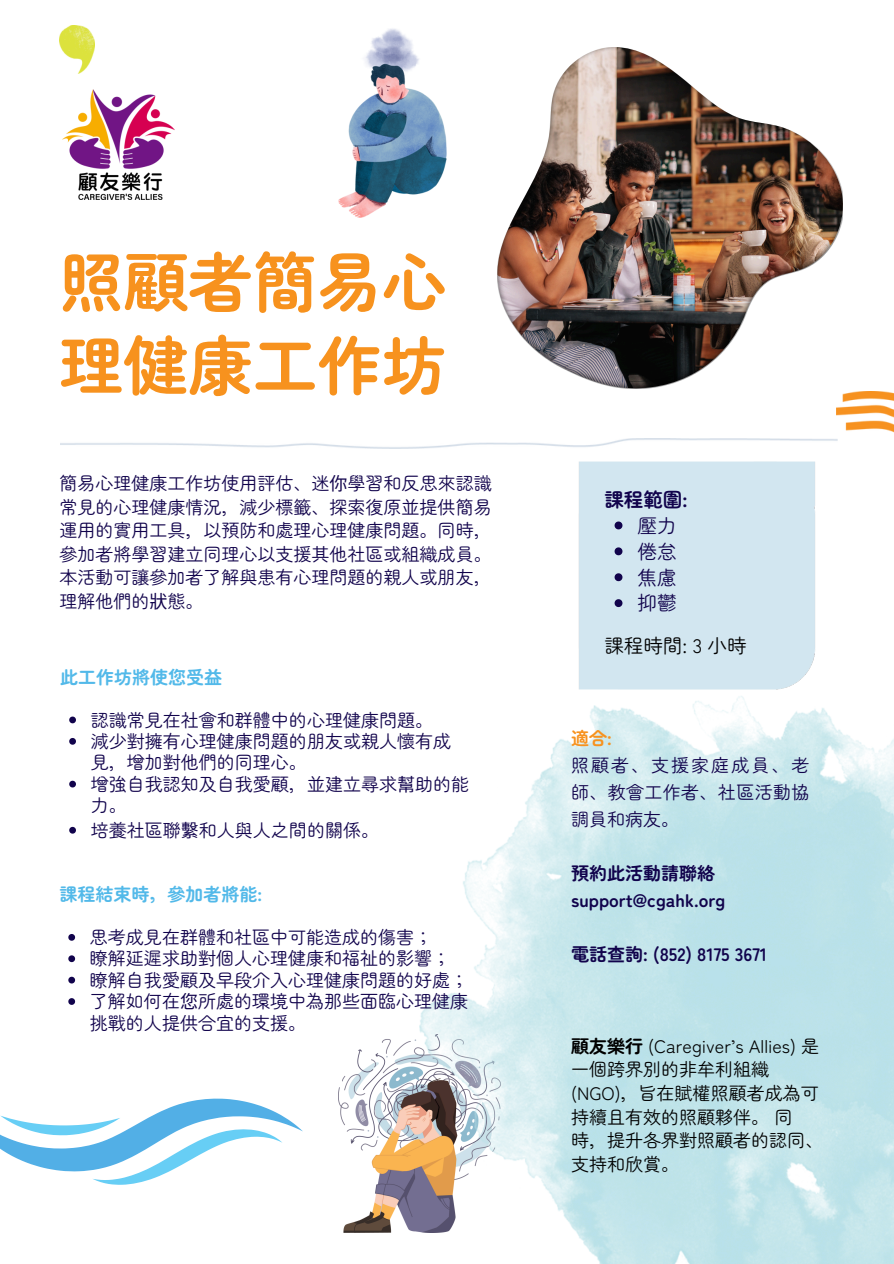
<style>
.page{position:relative;width:894px;height:1264px;background:#fff}
.page>*{position:absolute;margin:0;border:0;box-sizing:border-box;transform-origin:0 0}
.t1{font:700 64.5px/83.2px "Zen Maru Gothic";color:#f7921e}
.t2{font:19.5px "Zen Maru Gothic";color:#11034c}
.t3{font:19.5px "Zen Maru Gothic";color:#000}
.t4{font:700 19.5px "Zen Maru Gothic";color:#11034c}
.t5{font:18px/23.7px "Zen Maru Gothic";color:#11034c}
.t6{font:18px/23.7px "Zen Maru Gothic";color:#000}
.t7{font:700 18px/27px "Zen Maru Gothic";color:#11034c}
.t8{font:700 18px "Zen Maru Gothic";color:#52b9e9}
.t9{font:700 18px "Zen Maru Gothic";color:#f7921e}
.s1{font-family:"Noto Sans CJ Ksc"}
.s2{font-weight:700}
</style>
<div class="page">
<img style="left:59px;top:25px;width:35px;height:49px">
<img style="left:836px;top:391px;width:57px;height:41px">
<img style="left:497px;top:47px;width:345px;height:341px">
<img style="left:63px;top:89px;width:111px;height:111px">
<svg style="left:0;top:1098px;width:303px;height:86px"></svg>
<img style="left:338px;top:1039px;width:81px;height:193px">
<svg style="left:614px;top:521px;width:8px;height:8px"></svg>
<svg style="left:614px;top:547px;width:8px;height:8px"></svg>
<svg style="left:614px;top:573px;width:8px;height:8px"></svg>
<svg style="left:614px;top:599px;width:8px;height:8px"></svg>
<img style="left:338px;top:28px;width:108px;height:190px">
<img style="left:419px;top:695px;width:474px;height:568px">
<svg style="left:69px;top:716px;width:7px;height:7px"></svg>
<svg style="left:69px;top:738px;width:7px;height:6px"></svg>
<svg style="left:69px;top:780px;width:7px;height:7px"></svg>
<svg style="left:69px;top:826px;width:7px;height:7px"></svg>
<svg style="left:68px;top:934px;width:7px;height:6px"></svg>
<svg style="left:68px;top:955px;width:7px;height:7px"></svg>
<svg style="left:68px;top:976px;width:7px;height:7px"></svg>
<svg style="left:68px;top:998px;width:7px;height:6px"></svg>
<p class="t1" style="left:59px;top:237px;width:388px">照顧者簡易心理健康工作坊</p>
<p class="t5" style="left:59px;top:470px;width:434px;text-align:justify">簡易心理健康工作坊使用評估、迷<span class="s1">你</span>學習和反思來認識常見的心理健康情況，減少標籤、探索復原並提供簡易運用的實用工具，以預防和處理心理健康問題。同時，參加者將學習建立同理心以支援其他社區或組織成員。本活動可讓參加者了解與患有心理問題的親人或朋友，理解他們的<span class="s1">狀</span>態。</p>
<p class="t8" style="left:60px;top:663px;width:164px">此工作坊將使<span class="s1">您</span>受益</p>
<p class="t5" style="left:91px;top:707px;width:344px">認識常見在社會和群體中的心理健康問題。</p>
<h2 class="t5" style="left:91px;top:729px;width:362px;line-height:21.3px">減少對擁有心理健康問題的朋友或親人懷有成見，增加對他們的同理心。</h2>
<h2 class="t5" style="left:91px;top:772px;width:380px;line-height:21.3px">增強自我認知及自我愛顧，並建立尋求<span class="s1">幫</span>助的能力。</h2>
<p class="t5" style="left:91px;top:817px;width:290px">培養社區聯<span class="s1">繫</span>和人與人之間的關係。</p>
<p class="t8" style="left:59px;top:880px;width:204px">課程結束時，參加者將能:</p>
<p class="t5" style="left:90px;top:924px;width:344px">思考成見在群體和社區中可能造成的傷害；</p>
<p class="t5" style="left:90px;top:945px;width:362px">瞭解延遲求助對個人心理健康和福祉的影響；</p>
<p class="t5" style="left:90px;top:967px;width:380px">瞭解自我愛顧及早段介入心理健康問題的好處；</p>
<p class="t5" style="left:90px;top:989px;width:380px;line-height:21.3px">了解如何在<span class="s1">您</span>所處的環境中為那些面臨心理健康挑戰的人提供合宜的支援。</p>
<p class="t4" style="left:604px;top:484px;width:84px">課程範圍:</p>
<h2 class="t2" style="left:637px;top:510px;width:40px">壓力</h2>
<p class="t2" style="left:637px;top:536px;width:40px">倦怠</p>
<p class="t2" style="left:637px;top:562px;width:40px">焦慮</p>
<p class="t2" style="left:637px;top:588px;width:40px">抑鬱</p>
<p class="t3" style="left:604px;top:630px;width:144px">課程時間: 3 小時</p>
<h2 class="t9" style="left:571px;top:723px;width:42px">適合:</h2>
<p class="t5" style="left:571px;top:750px;width:240px;line-height:27px;text-align:justify">照顧者、支援家庭成員、老師、教會工作者、社區活動協調員和病友。</p>
<p class="t7" style="left:571px;top:858px;width:155px">預約此活動請聯絡support@cgahk.org</p>
<p class="t7" style="left:571px;top:939px;width:198px">電話<span class="s1">查</span>詢: (852) 8175 3671</p>
<p class="t6" style="left:571px;top:1033px;width:254px"><span class="s2">顧友樂行</span> (Caregiver’s Allies) 是一個跨界別的非牟利組織<br>(NGO)，旨在賦權照顧者成為可持續且有效的照顧夥伴。同<br>時，提升各界對照顧者的認同、支持和欣賞。</p>
</div>
